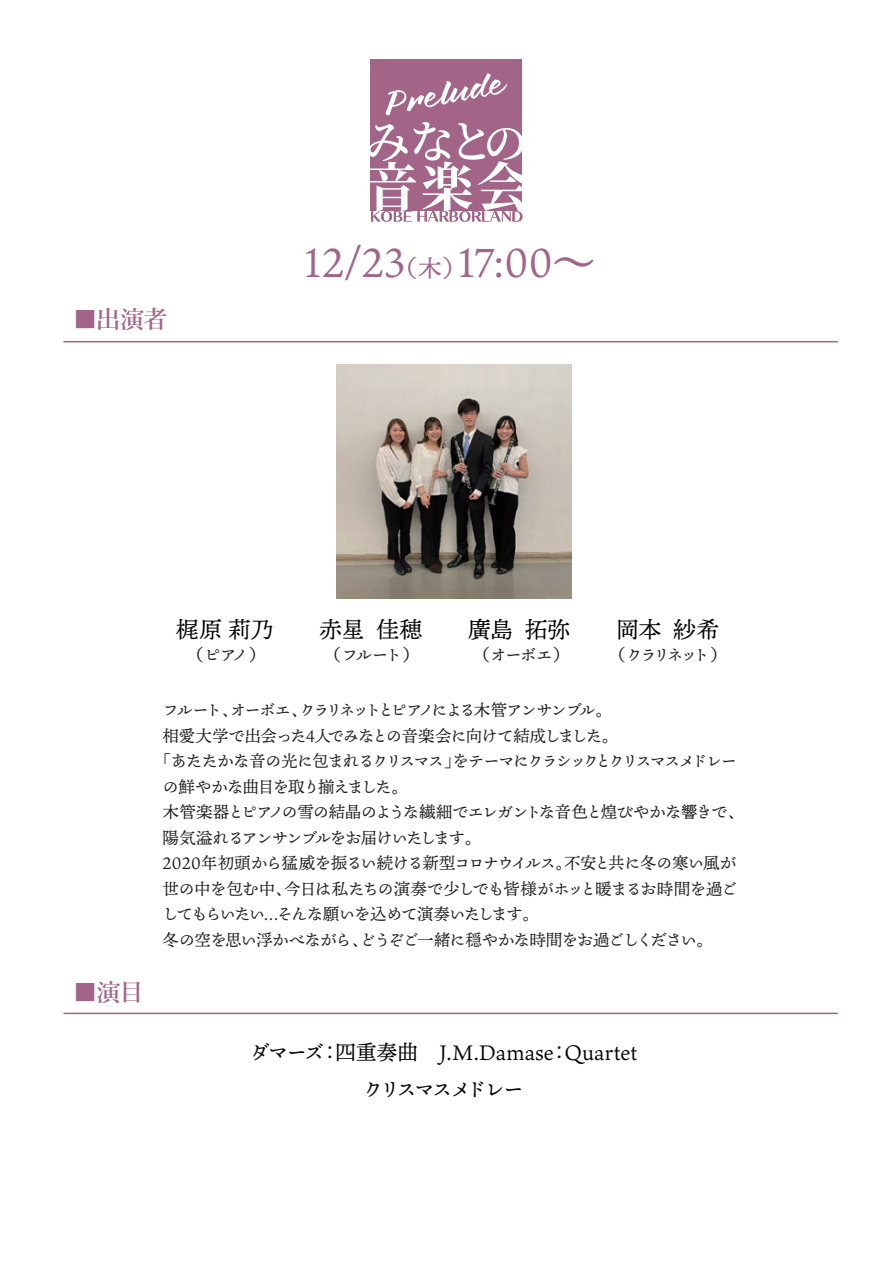
<style>
.page{position:relative;width:893px;height:1263px;background:#fff}
.page>*{position:absolute;margin:0;border:0;box-sizing:border-box;transform-origin:0 0}
.t1{font:40.5px "Ten Mincho";letter-spacing:.01em;color:#a26588}
.t2{font:600 24.15px "Yu Mincho";color:#a26588}
.t3{font:22.95px "Ten Mincho";letter-spacing:-.015em;color:#030303}
.t4{font:21px/37.8px "Ten Mincho";letter-spacing:-.015em;color:#030303;text-align:center}
.t5{font:16.8px "Ten Mincho";letter-spacing:-.175em;color:#231f20}
.t6{font:16.5px "Ten Mincho";letter-spacing:-.075em;color:#231f20}
.t7{font:16.5px "Ten Mincho";letter-spacing:-.11em;color:#231f20}
.t8{font:16.5px "Ten Mincho";letter-spacing:-.04em;color:#231f20}
.t9{font:16.5px "Ten Mincho";letter-spacing:-.035em;color:#231f20}
.t10{font:16.5px "Ten Mincho";letter-spacing:-.05em;color:#231f20}
.t11{font:16.5px "Ten Mincho";letter-spacing:-.14em;color:#231f20}
.t12{font:16.5px "Ten Mincho";letter-spacing:-.105em;color:#231f20}
.s1{font-size:24px}
</style>
<div class="page">
<div style="left:371px;top:59px;width:151px;height:151px;background:#a26588"></div>
<svg style="left:371px;top:122px;width:151px;height:100px"></svg>
<svg style="left:386px;top:73px;width:121px;height:42px"></svg>
<hr style="left:63px;top:341px;width:775px;height:1px;background:#a26588">
<hr style="left:63px;top:1013px;width:775px;height:1px;background:#a26588">
<img style="left:337px;top:364px;width:234px;height:234px">
<h2 class="t2" style="left:73px;top:305px;width:96px">■出演者</h2>
<h1 class="t1" style="left:304px;top:239px;width:291px">12/23<span class="s1">（木）</span>17:00～</h1>
<h3 class="t3" style="left:176px;top:617px;width:545px">梶原 莉乃　　赤星 佳穂　　廣島 拓弥　　岡本 紗希</h3>
<p class="t5" style="left:187px;top:646px;width:80px">（ピアノ）</p>
<p class="t5" style="left:325px;top:646px;width:96px">（フルート）</p>
<p class="t5" style="left:473px;top:646px;width:98px">（オーボエ）</p>
<p class="t5" style="left:609px;top:646px;width:119px">（クラリネット）</p>
<h2 class="t2" style="left:73px;top:979px;width:72px">■演目</h2>
<p class="t11" style="left:163px;top:701px;width:451px">フルート、オーボエ、クラリネットとピアノによる木管アンサンブル。</p>
<p class="t6" style="left:163px;top:726px;width:458px">相愛大学で出会った4人でみなとの音楽会に向けて結成しました。</p>
<p class="t7" style="left:154px;top:752px;width:584px">「あたたかな音の光に包まれるクリスマス」をテーマにクラシックとクリスマスメドレー</p>
<p class="t6" style="left:163px;top:777px;width:247px">の鮮やかな曲目を取り揃えました。</p>
<p class="t6" style="left:163px;top:803px;width:583px">木管楽器とピアノの雪の結晶のような繊細でエレガントな音色と煌びやかな響きで、</p>
<p class="t6" style="left:163px;top:828px;width:320px">陽気溢れるアンサンブルをお届けいたします。</p>
<p class="t8" style="left:163px;top:854px;width:575px">2020年初頭から猛威を振るい続ける新型コロナウイルス。不安と共に冬の寒い風が</p>
<p class="t9" style="left:163px;top:879px;width:577px">世の中を包む中、今日は私たちの演奏で少しでも皆様がホッと暖まるお時間を過ご</p>
<p class="t12" style="left:163px;top:905px;width:378px">してもらいたい…そんな願いを込めて演奏いたします。</p>
<p class="t10" style="left:163px;top:930px;width:552px">冬の空を思い浮かべながら、どうぞご一緒に穏やかな時間をお過ごしください。</p>
<p class="t4" style="left:249px;top:1033px;width:389px">ダマーズ：四重奏曲　J.M.Damase：Quartetクリスマスメドレー</p>
</div>
